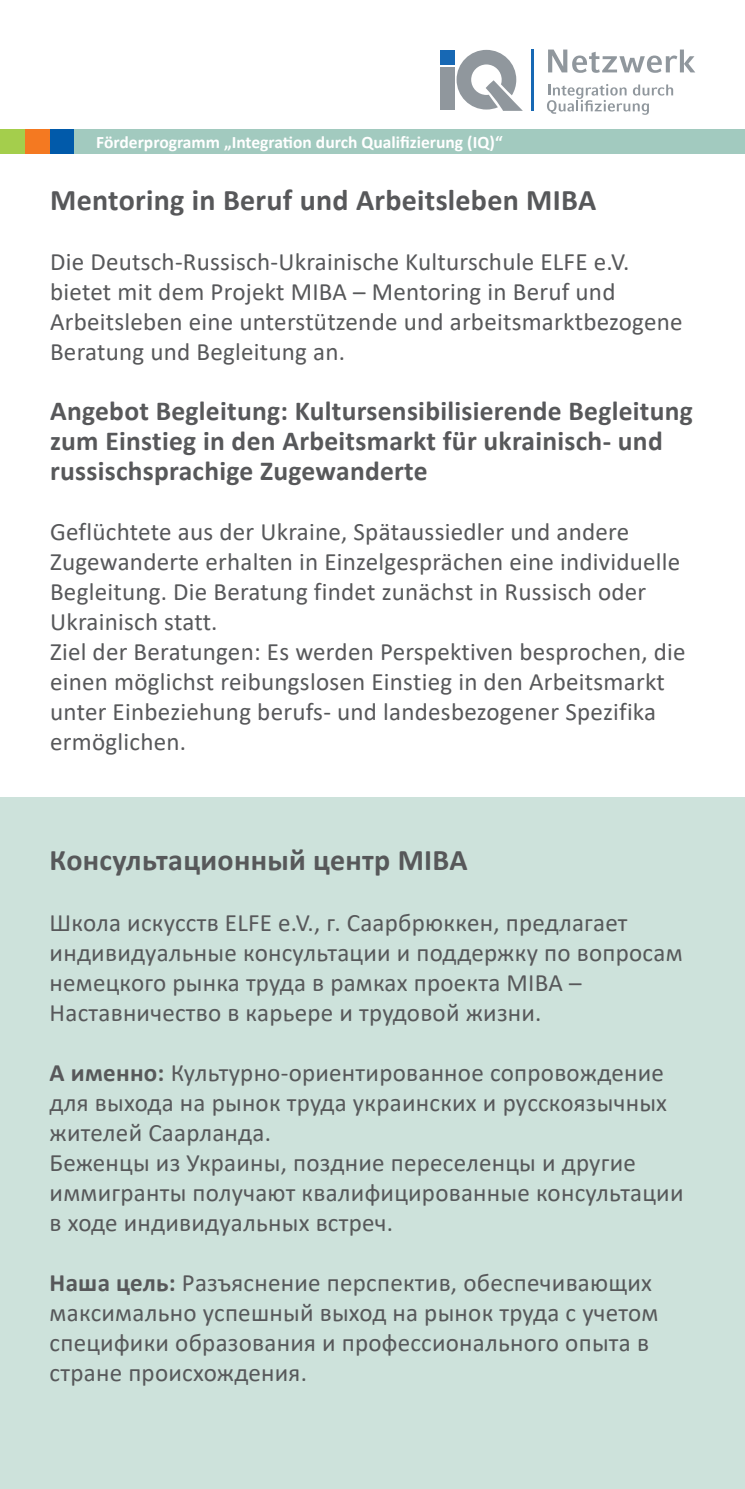
<style>
.page{position:relative;width:745px;height:1489px;background:#fff}
.page>*{position:absolute;margin:0;border:0;box-sizing:border-box;transform-origin:0 0}
.t1{font:700 30px "Calibri";letter-spacing:.01em;color:#57585a}
.t2{font:700 27.5px/30px "Calibri";letter-spacing:.01em;color:#57585a}
.t3{font:25px/30px "Calibri";letter-spacing:.01em;color:#57585a}
.t4{font:700 17.5px "Calibri";color:#fff}
.s1{font-weight:700}
</style>
<div class="page">
<div style="left:50px;top:129px;width:25px;height:25px;background:#015aaa"></div>
<div style="left:0;top:129px;width:25px;height:25px;background:#a4ce4c"></div>
<div style="left:25px;top:129px;width:25px;height:25px;background:#f47921"></div>
<div style="left:75px;top:129px;width:669px;height:25px;background:#a2cabf"></div>
<div style="left:0;top:797px;width:744px;height:691px;background:#cde2db"></div>
<div style="left:439px;top:67px;width:15px;height:43px;background:#90979d"></div>
<div style="left:439px;top:50px;width:15px;height:14px;background:#1768b4"></div>
<svg style="left:456px;top:50px;width:66px;height:61px"></svg>
<hr style="left:531px;top:49px;width:2px;height:62px;background:#1768b4">
<svg style="left:547px;top:84px;width:125px;height:31px"></svg>
<svg style="left:548px;top:50px;width:146px;height:23px"></svg>
<p class="t4" style="left:96px;top:130px;width:407px">Förderprogramm „Integration durch Qualifizierung (IQ)“</p>
<p class="t1" style="left:50px;top:179px;width:547px">Mentoring in Beruf und Arbeitsleben MIBA</p>
<p class="t3" style="left:50px;top:246px;width:633px">Die Deutsch-Russisch-Ukrainische Kulturschule ELFE e.V. bietet mit dem Projekt MIBA – Mentoring in Beruf und Arbeitsleben eine unterstützende und arbeitsmarktbezogene Beratung und Begleitung an.</p>
<p class="t2" style="left:50px;top:396px;width:644px">Angebot Begleitung: Kultursensibilisierende Begleitung zum Einstieg in den Arbeitsmarkt für ukrainisch- und russischsprachige Zugewanderte</p>
<p class="t3" style="left:50px;top:516px;width:636px">Geflüchtete aus der Ukraine, Spätaussiedler und andere Zugewanderte erhalten in Einzelgesprächen eine individuelle Begleitung. Die Beratung findet zunächst in Russisch oder Ukrainisch statt.<br>Ziel der Beratungen: Es werden Perspektiven besprochen, die einen möglichst reibungslosen Einstieg in den Arbeitsmarkt unter Einbeziehung berufs- und landesbezogener Spezifika ermöglichen.</p>
<p class="t1" style="left:50px;top:839px;width:419px">Консультационный центр MIBA</p>
<p class="t3" style="left:50px;top:906px;width:634px">Школа искусств ELFE e.V., г. Саарбрюккен, предлагает индивидуальные консультации и поддержку по вопросам немецкого рынка труда в рамках проекта MIBA – Наставничество в карьере и трудовой жизни.</p>
<p class="t3" style="left:50px;top:1056px;width:635px"><span class="s1">А именно:</span> Культурно-ориентированное сопровождение для выхода на рынок труда украинских и русскоязычных жителей Саарланда.<br>Беженцы из Украины, поздние переселенцы и другие иммигранты получают квалифицированные консультации в ходе индивидуальных встреч.</p>
<p class="t3" style="left:50px;top:1266px;width:610px"><span class="s1">Наша цель:</span> Разъяснение перспектив, обеспечивающих максимально успешный выход на рынок труда с учетом специфики образования и профессионального опыта в стране происхождения.</p>
</div>
